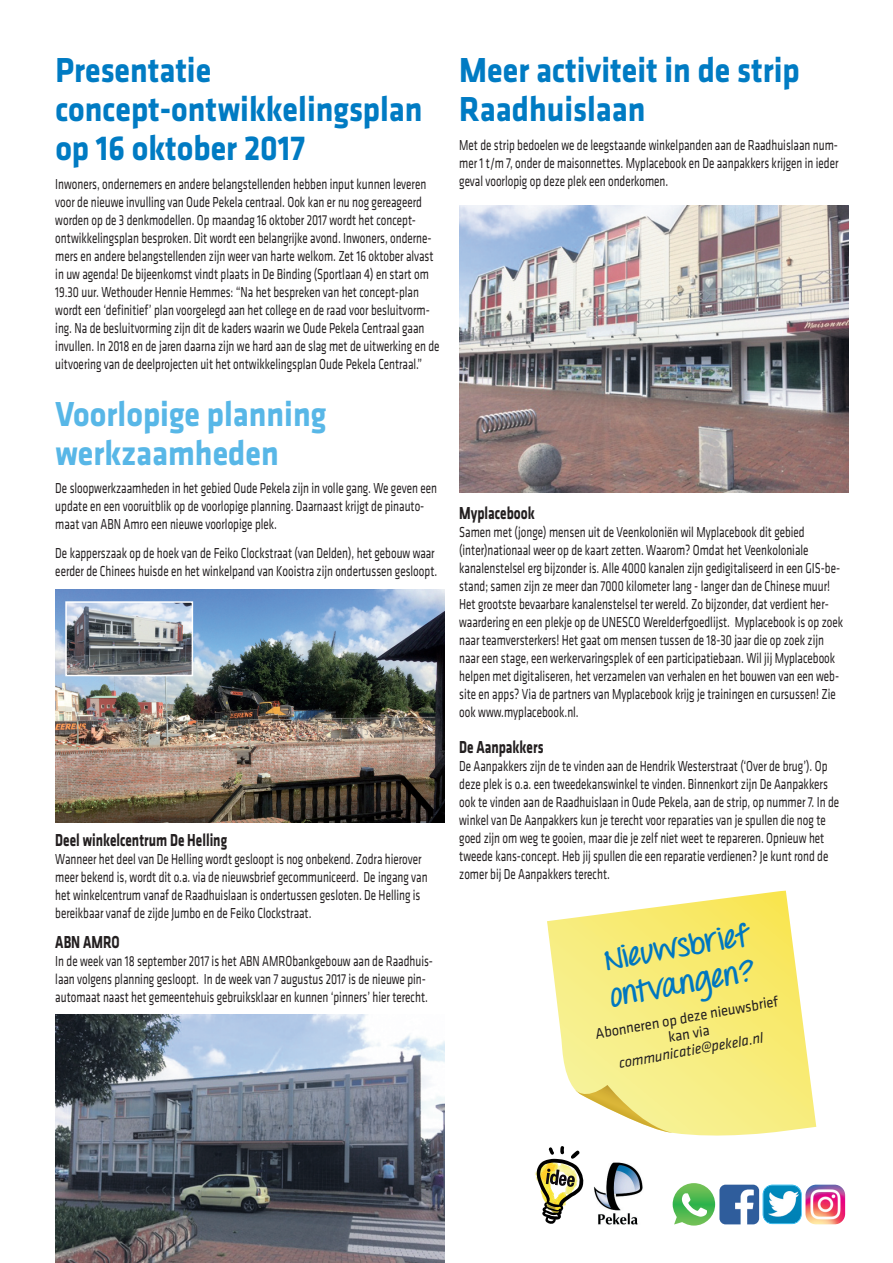
<style>
.page{position:relative;width:893px;height:1263px;background:#fff}
.page>*{position:absolute;margin:0;border:0;box-sizing:border-box;transform-origin:0 0}
.t1{font:700 36px/39px "Klavika CH";color:#007bc3;scale:.89 1}
.t2{font:700 36px/39px "Klavika CH";color:#58b7e7;scale:.89 1}
.t3{font:700 29.25px/36.6px "Throw My Hands Upinthe Air";color:#0077c0;scale:1.1 1}
.t4{font:700 18px "Klavika CH";color:#231f20;scale:.74 1}
.t5{font:15.15px/16.5px "Klavika CH";color:#231f20;text-align:center;scale:.94 1}
.t6{font:italic 15.15px "Klavika CH";color:#231f20;scale:.94 1}
.t7{font:15px/18px "Klavika CH";color:#231f20;scale:.74 1}
</style>
<div class="page">
<svg style="left:547px;top:921px;width:230px;height:215px;background:#f7ed86"></svg>
<svg style="left:575px;top:1085px;width:98px;height:48px"></svg>
<img style="left:593px;top:1162px;width:50px;height:63px">
<svg style="left:672px;top:1183px;width:44px;height:43px"></svg>
<img style="left:763px;top:1185px;width:38px;height:38px;border-radius:9px">
<div style="left:763px;top:1185px;width:39px;height:39px;border:1px solid #00aeef;border-radius:10px"></div>
<img style="left:719px;top:1185px;width:40px;height:39px;border-radius:6px">
<img style="left:805px;top:1185px;width:40px;height:39px;border-radius:11px">
<img style="left:55px;top:590px;width:389px;height:232px">
<svg style="left:535px;top:1146px;width:48px;height:78px"></svg>
<img style="left:459px;top:205px;width:389px;height:287px">
<img style="left:55px;top:1014px;width:389px;height:249px">
<img style="left:68px;top:604px;width:122px;height:69px">
<div style="left:65px;top:601px;width:128px;height:75px;border:2px solid #fff"></div>
<h1 class="t1" style="left:55px;top:54px;width:414px">Presentatie concept-ontwikkelingsplan op 16 oktober 2017</h1>
<p class="t7" style="left:55px;top:176px;width:521px">Inwoners, ondernemers en andere belangstellenden hebben input kunnen leveren voor de nieuwe invulling van Oude Pekela centraal. Ook kan er nu nog gereageerd worden op de 3 denkmodellen. Op maandag 16 oktober 2017 wordt het concept&shy;ontwikkelingsplan besproken. Dit wordt een belangrijke avond. Inwoners, onderne&shy;mers en andere belangstellenden zijn weer van harte welkom. Zet 16 oktober alvast in uw agenda! De bijeenkomst vindt plaats in De Binding (Sportlaan 4) en start om 19.30 uur. Wethouder Hennie Hemmes: “Na het bespreken van het concept-plan wordt een ‘definitief’ plan voorgelegd aan het college en de raad voor besluitvorm&shy;ing. Na de besluitvorming zijn dit de kaders waarin we Oude Pekela Centraal gaan invullen. In 2018 en de jaren daarna zijn we hard aan de slag met de uitwerking en de uitvoering van de deelprojecten uit het ontwikkelingsplan Oude Pekela Centraal.”</p>
<h1 class="t2" style="left:55px;top:398px;width:306px">Voorlopige planning werkzaamheden</h1>
<p class="t7" style="left:55px;top:481px;width:517px">De sloopwerkzaamheden in het gebied Oude Pekela zijn in volle gang. We geven een update en een vooruitblik op de voorlopige planning. Daarnaast krijgt de pinauto&shy;maat van ABN Amro een nieuwe voorlopige plek.</p>
<p class="t7" style="left:55px;top:545px;width:518px">De kapperszaak op de hoek van de Feiko Clockstraat (van Delden), het gebouw waar eerder de Chinees huisde en het winkelpand van Kooistra zijn ondertussen gesloopt.</p>
<p class="t4" style="left:55px;top:834px;width:234px">Deel winkelcentrum De Helling</p>
<p class="t7" style="left:55px;top:851px;width:505px">Wanneer het deel van De Helling wordt gesloopt is nog onbekend. Zodra hierover meer bekend is, wordt dit o.a. via de nieuwsbrief gecommuniceerd. De ingang van het winkelcentrum vanaf de Raadhuislaan is ondertussen gesloten. De Helling is bereikbaar vanaf de zijde Jumbo en de Feiko Clockstraat.</p>
<p class="t4" style="left:55px;top:936px;width:88px">ABN AMRO</p>
<p class="t7" style="left:55px;top:953px;width:512px">In de week van 18 september 2017 is het ABN AMRObankgebouw aan de Raadhuis&shy;laan volgens planning gesloopt. In de week van 7 augustus 2017 is de nieuwe pin&shy;automaat naast het gemeentehuis gebruiksklaar en kunnen ‘pinners’ hier terecht.</p>
<h1 class="t1" style="left:459px;top:54px;width:384px">Meer activiteit in de strip<br>Raadhuislaan</h1>
<p class="t7" style="left:459px;top:137px;width:514px;text-align:justify">Met de strip bedoelen we de leegstaande winkelpanden aan de Raadhuislaan num&shy;mer 1 t/m 7, onder de maisonnettes. Myplacebook en De aanpakkers krijgen in ieder geval voorlopig op deze plek een onderkomen.</p>
<p class="t4" style="left:459px;top:507px;width:104px">Myplacebook</p>
<p class="t7" style="left:459px;top:524px;width:520px">Samen met (jonge) mensen uit de Veenkoloniën wil Myplacebook dit gebied (inter)nationaal weer op de kaart zetten. Waarom? Omdat het Veenkoloniale kanalenstelsel erg bijzonder is. Alle 4000 kanalen zijn gedigitaliseerd in een GIS-be&shy;stand; samen zijn ze meer dan 7000 kilometer lang - langer dan de Chinese muur!<br>Het grootste bevaarbare kanalenstelsel ter wereld. Zo bijzonder, dat verdient her&shy;waardering en een plekje op de UNESCO Werelderfgoedlijst. Myplacebook is op zoek naar teamversterkers! Het gaat om mensen tussen de 18-30 jaar die op zoek zijn naar een stage, een werkervaringsplek of een participatiebaan. Wil jij Myplacebook helpen met digitaliseren, het verzamelen van verhalen en het bouwen van een web&shy;site en apps? Via de partners van Myplacebook krijg je trainingen en cursussen! Zie ook www.myplacebook.nl.</p>
<p class="t4" style="left:459px;top:741px;width:115px">De Aanpakkers</p>
<p class="t7" style="left:459px;top:758px;width:515px">De Aanpakkers zijn de te vinden aan de Hendrik Westerstraat (‘Over de brug’). Op deze plek is o.a. een tweedekanswinkel te vinden. Binnenkort zijn De Aanpakkers ook te vinden aan de Raadhuislaan in Oude Pekela, aan de strip, op nummer 7. In de winkel van De Aanpakkers kun je terecht voor reparaties van je spullen die nog te goed zijn om weg te gooien, maar die je zelf niet weet te repareren. Opnieuw het tweede kans-concept. Heb jij spullen die een reparatie verdienen? Je kunt rond de zomer bij De Aanpakkers terecht.</p>
<h2 class="t3" style="left:601px;top:944px;width:137px;rotate:-10deg">Nieuwsbrief ontvangen?</h2>
<p class="t5" style="left:594px;top:1027px;width:199px;rotate:-10deg">Abonneren op deze nieuwsbrief kan via</p>
<p class="t6" style="left:618px;top:1058px;width:157px;rotate:-10deg">communicatie@pekela.nl</p>
</div>
